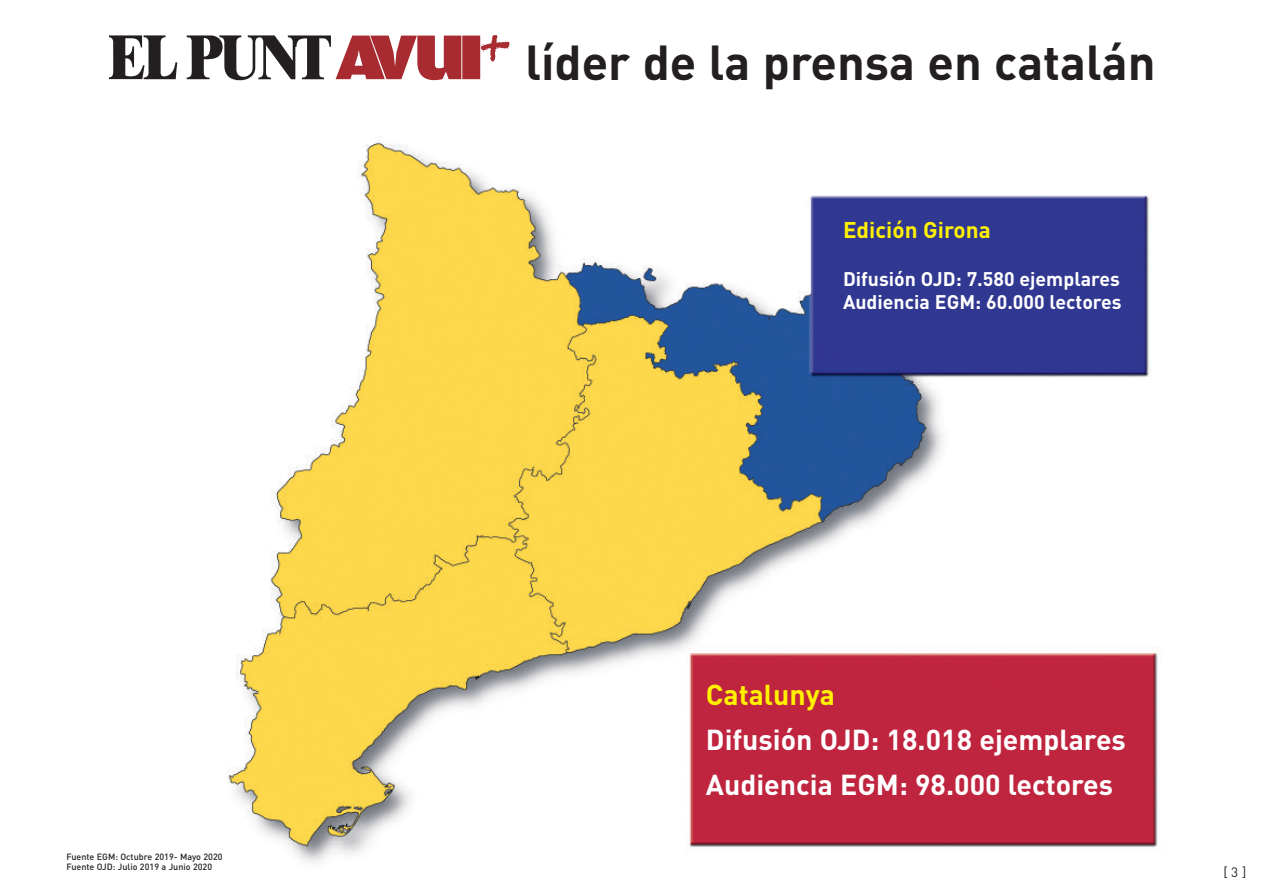
<style>
.page{position:relative;width:1263px;height:893px;background:#fff}
.page>*{position:absolute;margin:0;border:0;box-sizing:border-box;transform-origin:0 0}
.t1{font:700 48.45px "DIN";color:#231f20}
.t2{font:700 28.5px/45px "DIN";color:#fff}
.t3{font:700 28.5px "DIN";color:#fff101}
.t4{font:700 22.5px "DIN";color:#fff101}
.t5{font:700 19.5px/23.4px "DIN";color:#fff}
.t6{font:13.5px "DIN";color:#231f20}
.t7{font:500 9px/10.8px "DIN";color:#231f20}
</style>
<div class="page">
<img style="left:227px;top:142px;width:933px;height:721px">
<svg style="left:109px;top:35px;width:68px;height:44px"></svg>
<svg style="left:187px;top:35px;width:323px;height:45px"></svg>
<p class="t7" style="left:66px;top:851px;width:158px">Fuente EGM: Octubre 2019- Mayo 2020<br>Fuente OJD: Julio 2019 a Junio 2020</p>
<h1 class="t1" style="left:525px;top:35px;width:631px">líder de la prensa en catalán</h1>
<h3 class="t4" style="left:843px;top:217px;width:149px">Edición Girona</h3>
<h3 class="t5" style="left:843px;top:267px;width:280px">Difusión OJD: 7.580 ejemplares<br>Audiencia EGM: 60.000 lectores</h3>
<h2 class="t3" style="left:706px;top:678px;width:130px">Catalunya</h2>
<h2 class="t2" style="left:706px;top:717px;width:421px">Difusión OJD: 18.018 ejemplares<br>Audiencia EGM: 98.000 lectores</h2>
<h3 class="t6" style="left:1223px;top:865px;width:24px">[ 3 ]</h3>
</div>
